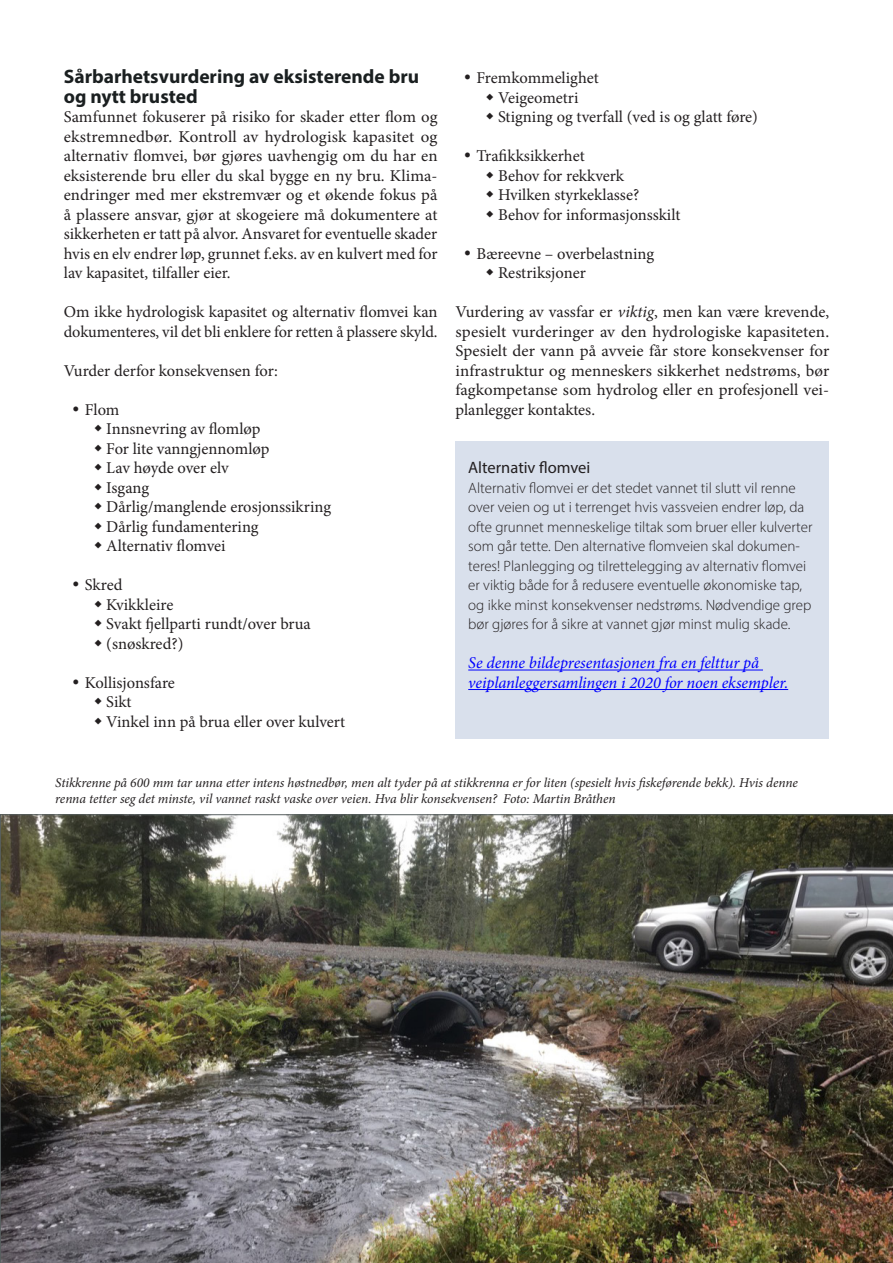
<style>
.page{position:relative;width:893px;height:1263px;background:#fff}
.page>*{position:absolute;margin:0;border:0;box-sizing:border-box;transform-origin:0 0}
.H2_Undertittel{font:700 19.5px/19.5px "Myriad Pro";color:#1a1f20}
.Brødtekst{font:16.5px/19.5px "Minion Pro";color:#231f20}
.Brødtekst_bullets_in{font:16.5px "Minion Pro";color:#231f20}
.Brødtekst-2{font:italic 16.5px/19.5px "Minion Pro";letter-spacing:-.005em;color:#00f}
.Tekstboks{font:16.5px "Myriad Pro";color:#231f20}
.Tekstboks-2{font:300 15px/19.5px "Myriad Pro";color:#231f20}
.Billedtekst{font:italic 13.5px/16.2px "Minion Pro";letter-spacing:-.005em;color:#231f20}
.s1{font-style:italic}
</style>
<div class="page">
<div style="left:455px;top:441px;width:374px;height:297px;background:#d9e0ec"></div>
<hr style="left:468px;top:670px;width:295px;height:1px;background:#00f">
<hr style="left:468px;top:689px;width:320px;height:1px;background:#00f">
<img style="left:0;top:814px;width:893px;height:449px">
<p class="H2_Undertittel" style="left:64px;top:66px;width:357px">Sårbarhetsvurdering av eksisterende bru og nytt brusted</p>
<p class="Brødtekst" style="left:64px;top:107px;width:375px;text-align:justify">Samfunnet fokuserer på risiko for skader etter flom og ekstremnedbør. Kontroll av hydrologisk kapasitet og alternativ flomvei, bør gjøres uavhengig om du har en eksisterende bru eller du skal bygge en ny bru. Klima&shy;endringer med mer ekstremvær og et økende fokus på å plassere ansvar, gjør at skogeiere må dokumentere at sikkerheten er tatt på alvor. Ansvaret for eventuelle skader hvis en elv endrer løp, grunnet f.eks. av en kulvert med for lav kapasitet, tilfaller eier.</p>
<p class="Brødtekst" style="left:64px;top:302px;width:375px">Om ikke hydrologisk kapasitet og alternativ flomvei kan dokumenteres, vil det bli enklere for retten å plassere skyld.</p>
<p class="Brødtekst" style="left:64px;top:361px;width:216px">Vurder derfor konsekvensen for:</p>
<p class="Brødtekst" style="left:72px;top:400px;width:49px">• Flom</p>
<p class="Brødtekst_bullets_in" style="left:106px;top:418px;width:156px">Innsnevring av flomløp</p>
<p class="Brødtekst_bullets_in" style="left:106px;top:437px;width:165px">For lite vanngjennomløp</p>
<p class="Brødtekst_bullets_in" style="left:106px;top:457px;width:124px">Lav høyde over elv</p>
<p class="Brødtekst_bullets_in" style="left:106px;top:476px;width:44px">Isgang</p>
<p class="Brødtekst_bullets_in" style="left:106px;top:496px;width:226px">Dårlig/manglende erosjonssikring</p>
<p class="Brødtekst_bullets_in" style="left:106px;top:515px;width:154px">Dårlig fundamentering</p>
<p class="Brødtekst_bullets_in" style="left:106px;top:535px;width:121px">Alternativ flomvei</p>
<p class="Brødtekst" style="left:72px;top:575px;width:52px">• Skred</p>
<p class="Brødtekst_bullets_in" style="left:106px;top:593px;width:69px">Kvikkleire</p>
<p class="Brødtekst_bullets_in" style="left:106px;top:613px;width:206px">Svakt fjellparti rundt/over brua</p>
<p class="Brødtekst_bullets_in" style="left:106px;top:632px;width:79px">(snøskred?)</p>
<p class="Brødtekst" style="left:72px;top:673px;width:104px">• Kollisjonsfare</p>
<p class="Brødtekst_bullets_in" style="left:106px;top:691px;width:27px">Sikt</p>
<p class="Brødtekst_bullets_in" style="left:106px;top:710px;width:240px">Vinkel inn på brua eller over kulvert</p>
<p class="Brødtekst" style="left:464px;top:68px;width:137px">• Fremkommelighet</p>
<p class="Brødtekst_bullets_in" style="left:498px;top:86px;width:82px">Veigeometri</p>
<p class="Brødtekst_bullets_in" style="left:498px;top:106px;width:261px">Stigning og tverfall (ved is og glatt føre)</p>
<p class="Brødtekst" style="left:464px;top:146px;width:122px">• Trafikksikkerhet</p>
<p class="Brødtekst_bullets_in" style="left:498px;top:164px;width:128px">Behov for rekkverk</p>
<p class="Brødtekst_bullets_in" style="left:498px;top:184px;width:143px">Hvilken styrkeklasse?</p>
<p class="Brødtekst_bullets_in" style="left:498px;top:203px;width:184px">Behov for informasjonsskilt</p>
<p class="Brødtekst" style="left:464px;top:244px;width:192px">• Bæreevne – overbelastning</p>
<p class="Brødtekst_bullets_in" style="left:498px;top:262px;width:89px">Restriksjoner</p>
<p class="Brødtekst" style="left:455px;top:302px;width:375px">Vurdering av vassfar er <span class="s1">viktig</span>, men kan være krevende, spesielt vurderinger av den hydrologiske kapasiteten.<br>Spesielt der vann på avveie får store konsekvenser for infrastruktur og menneskers sikkerhet nedstrøms, bør fagkompetanse som hydrolog eller en profesjonell vei-- planlegger kontaktes.</p>
<p class="Tekstboks" style="left:468px;top:458px;width:123px">Alternativ flomvei</p>
<p class="Tekstboks-2" style="left:468px;top:478px;width:346px">Alternativ flomvei er det stedet vannet til slutt vil renne over veien og ut i terrenget hvis vassveien endrer løp, da ofte grunnet menneskelige tiltak som bruer eller kulverter som går tette. Den alternative flomveien skal dokumen&shy;teres! Planlegging og tilrettelegging av alternativ flomvei er viktig både for å redusere eventuelle økonomiske tap, og ikke minst konsekvenser nedstrøms. Nødvendige grep bør gjøres for å sikre at vannet gjør minst mulig skade.</p>
<p class="Brødtekst-2" style="left:468px;top:653px;width:321px">Se denne bildepresentasjonen fra en felttur på veiplanleggersamlingen i 2020 for noen eksempler.</p>
<p class="Billedtekst" style="left:55px;top:774px;width:744px">Stikkrenne på 600 mm tar unna etter intens høstnedbør, men alt tyder på at stikkrenna er for liten (spesielt hvis fiskeførende bekk). Hvis denne renna tetter seg det minste, vil vannet raskt vaske over veien. Hva blir konsekvensen? Foto: Martin Bråthen</p>
</div>
